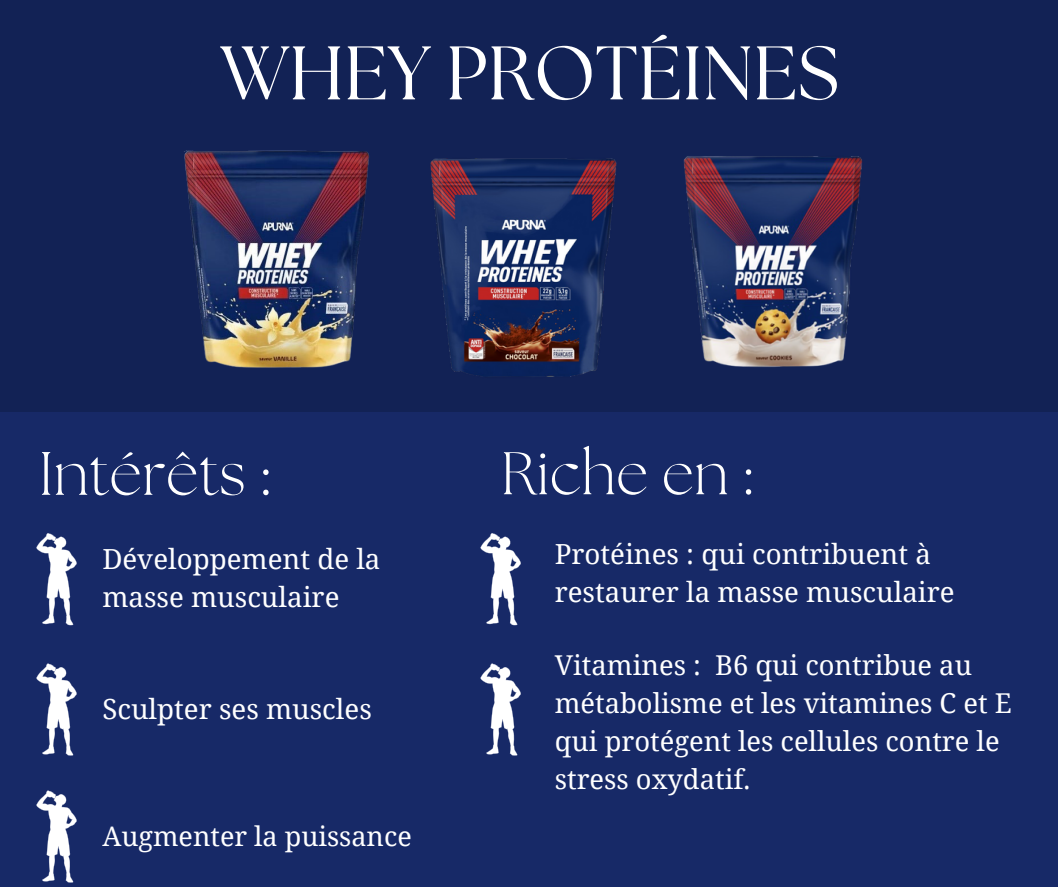
<style>
.page{position:relative;width:1058px;height:887px;background:#fff}
.page>*{position:absolute;margin:0;border:0;box-sizing:border-box;transform-origin:0 0}
.t1{font:75.6px "The Seasons";color:#fff}
.t2{font:300 61.05px "The Seasons";color:#fff}
.t3{font:300 60px "The Seasons";color:#fff}
.t4{font:27.75px/38.2px "Noto Serif";color:#fff}
.t5{font:27.3px/38.2px "Noto Serif";color:#fff}
.t6{font:27px "Noto Serif";color:#fff}
</style>
<div class="page">
<div style="left:0;top:0;width:1058px;height:886px;background:#122255"></div>
<div style="left:0;top:412px;width:1058px;height:474px;background:#172967"></div>
<img style="left:184px;top:150px;width:185px;height:218px">
<svg style="left:36px;top:533px;width:41px;height:92px"></svg>
<svg style="left:36px;top:663px;width:41px;height:92px"></svg>
<svg style="left:480px;top:533px;width:41px;height:92px"></svg>
<svg style="left:480px;top:663px;width:41px;height:92px"></svg>
<svg style="left:36px;top:790px;width:41px;height:92px"></svg>
<img style="left:430px;top:158px;width:187px;height:219px">
<img style="left:683px;top:156px;width:180px;height:211px">
<h1 class="t1" style="left:220px;top:39px;width:620px">WHEY PROTÉINES</h1>
<h2 class="t2" style="left:39px;top:446px;width:233px">Intérêts :</h2>
<h3 class="t3" style="left:500px;top:446px;width:253px">Riche en :</h3>
<p class="t4" style="left:102px;top:539px;width:280px">Développement de la masse musculaire</p>
<p class="t4" style="left:102px;top:688px;width:271px">Sculpter ses muscles</p>
<p class="t6" style="left:102px;top:817px;width:311px">Augmenter la puissance</p>
<p class="t4" style="left:554px;top:533px;width:401px">Protéines : qui contribuent à restaurer la masse musculaire</p>
<p class="t5" style="left:554px;top:645px;width:458px">Vitamines : B6 qui contribue au métabolisme et les vitamines C et E qui protégent les cellules contre le stress oxydatif.</p>
</div>
